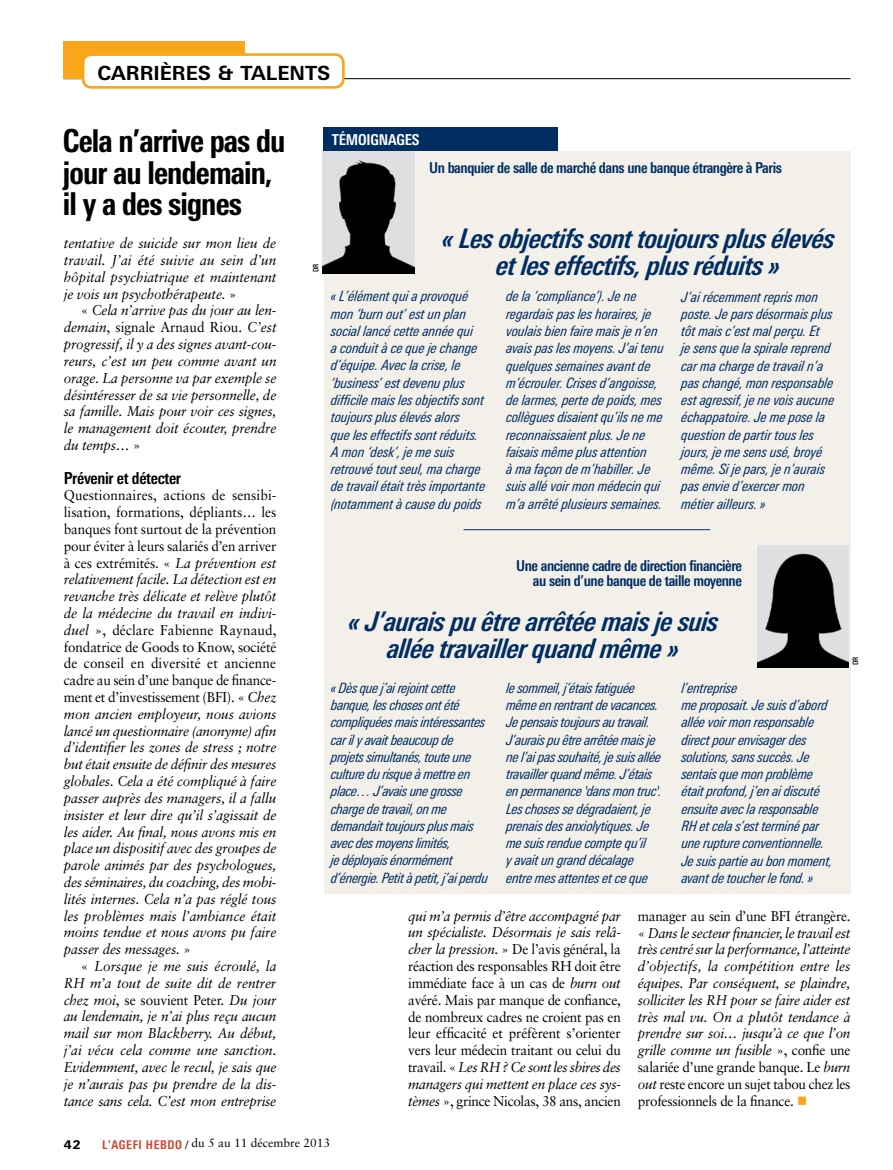
<style>
.page{position:relative;width:893px;height:1170px;background:#fff}
.page>*{position:absolute;margin:0;border:0;box-sizing:border-box;transform-origin:0 0}
.t1{font:800 condensed 31.5px/31.5px "LT Univers";letter-spacing:-.03em;color:#000;scale:.95 1}
.t2{font:italic 700 condensed 27px/27px "LT Univers";letter-spacing:-.02em;color:#002d62;text-align:center}
.t3{font:700 19.5px "LT Univers Basic";color:#000}
.t4{font:700 condensed 16.5px "LT Univers";letter-spacing:-.02em;color:#000}
.t5{font:700 condensed 15px/15px "LT Univers";letter-spacing:-.03em;color:#002d62;text-align:right}
.t6{font:700 condensed 15px "LT Univers";letter-spacing:-.01em;color:#fff}
.t7{font:italic 14.25px/16.8px "Sabon";letter-spacing:-.01em;color:#000;text-align:justify;scale:.95 1}
.t8{font:italic condensed 14.25px/17.2px "LT Univers";letter-spacing:-.02em;color:#002d62}
.t9{font:14.25px/16.8px "Sabon";letter-spacing:-.02em;color:#000;text-align:justify;scale:.95 1}
.t10{font:12px "Sabon";color:#000}
.t11{font:800 12px "LT Univers Basic";color:#000}
.t12{font:500 condensed 7.5px "LT Univers";color:#000}
.s1{font-style:normal}
.s2{font-style:italic}
.s3{color:#faa61a}
.s4{font-family:"LT Univers";font-weight:700;font-stretch:condensed;color:#d03e25}
</style>
<div class="page">
<hr style="left:64px;top:78px;width:786px;height:1px;background:#000">
<div style="left:64px;top:41px;width:181px;height:37px;background:#faa61a"></div>
<div style="left:83px;top:55px;width:260px;height:32px;background:#fff;border-radius:9px"></div>
<div style="left:82px;top:53px;width:263px;height:36px;border:3px solid #faa61a;border-radius:9px"></div>
<div style="left:324px;top:151px;width:526px;height:742px;background:#f3f0ea"></div>
<img style="left:323px;top:151px;width:91px;height:122px">
<img style="left:758px;top:545px;width:91px;height:122px">
<hr style="left:463px;top:529px;width:247px;height:1px;background:#002d62">
<div style="left:323px;top:128px;width:235px;height:23px;background:#002d62"></div>
<h3 class="t3" style="left:97px;top:61px;width:235px">CARRIÈRES &amp; TALENTS</h3>
<h1 class="t1" style="left:63px;top:125px;width:236px">Cela n’arrive pas du jour au lendemain, il y a des signes</h1>
<p class="t7" style="left:64px;top:235px;width:225px">tentative de suicide sur mon lieu de travail. J’ai été suivie au sein d’un hôpital psychiatrique et maintenant je vois un psychothérapeute. <span class="s1">»</span></p>
<p class="t7" style="left:64px;top:302px;width:225px;text-indent:17px"><span class="s1">«</span> Cela n’arrive pas du jour au len&shy;demain<span class="s1">, signale Arnaud Riou.</span> C’est progressif, il y a des signes avant-cou&shy;reurs, c’est un peu comme avant un orage. La personne va par exemple se désintéresser de sa vie personnelle, de sa famille. Mais pour voir ces signes, le management doit écouter, prendre du temps… <span class="s1">»</span></p>
<p class="t4" style="left:64px;top:468px;width:119px">Prévenir et détecter</p>
<p class="t7" style="left:64px;top:487px;width:225px"><span class="s1">Questionnaires, actions de sensibi&shy;lisation, formations, dépliants… les banques font surtout de la prévention pour éviter à leurs salariés d’en arriver à ces extrémités. «</span> La prévention est relativement facile. La détection est en revanche très délicate et relève plutôt de la médecine du travail en indivi&shy;duel <span class="s1">», déclare Fabienne Raynaud, fondatrice de Goods to Know, société de conseil en diversité et ancienne cadre au sein d’une banque de finance&shy;ment et d’investissement (BFI). «</span> Chez mon ancien employeur, nous avions lancé un questionnaire (anonyme) afin d’identifier les zones de stress ; notre but était ensuite de définir des mesures globales. Cela a été compliqué à faire passer auprès des managers, il a fallu insister et leur dire qu’il s’agissait de les aider. Au final, nous avons mis en place un dispositif avec des groupes de parole animés par des psychologues, des séminaires, du coaching, des mobi&shy;lités internes. Cela n’a pas réglé tous les problèmes mais l’ambiance était moins tendue et nous avons pu faire passer des messages. <span class="s1">»</span></p>
<p class="t7" style="left:64px;top:957px;width:225px;text-indent:17px"><span class="s1">«</span> Lorsque je me suis écroulé, la RH m’a tout de suite dit de rentrer chez moi<span class="s1">, se souvient Peter.</span> Du jour au lendemain, je n’ai plus reçu aucun mail sur mon Blackberry. Au début, j’ai vécu cela comme une sanction.<br>Evidemment, avec le recul, je sais que je n’aurais pas pu prendre de la dis&shy;tance sans cela. C’est mon entreprise</p>
<p class="t6" style="left:332px;top:131px;width:88px">témoignages</p>
<p class="t5" style="left:429px;top:160px;width:354px">Un banquier de salle de marché dans une banque étrangère à Paris</p>
<p class="t12" style="left:312px;top:272px;width:10px;rotate:-90deg">DR</p>
<h2 class="t2" style="left:443px;top:225px;width:394px">« Les objectifs sont toujours plus élevés et les effectifs, plus réduits »</h2>
<p class="t8" style="left:331px;top:287px;width:156px">« L’élément qui a provoqué mon ‘burn out’ est un plan social lancé cette année qui<br>a conduit à ce que je change d’équipe. Avec la crise, le ‘business’ est devenu plus difficile mais les objectifs sont toujours plus élevés alors<br>que les effectifs sont réduits.<br>A mon ‘desk’, je me suis retrouvé tout seul, ma charge de travail était très importante (notamment à cause du poids</p>
<p class="t8" style="left:506px;top:288px;width:159px">de la ‘compliance’). Je ne regardais pas les horaires, je voulais bien faire mais je n’en avais pas les moyens. J’ai tenu quelques semaines avant de m’écrouler. Crises d’angoisse, de larmes, perte de poids, mes collègues disaient qu’ils ne me reconnaissaient plus. Je ne faisais même plus attention<br>à ma façon de m’habiller. Je suis allé voir mon médecin qui m’a arrêté plusieurs semaines.</p>
<p class="t8" style="left:682px;top:288px;width:154px">J’ai récemment repris mon poste. Je pars désormais plus tôt mais c’est mal perçu. Et<br>je sens que la spirale reprend car ma charge de travail n’a pas changé, mon responsable est agressif, je ne vois aucune échappatoire. Je me pose la question de partir tous les jours, je me sens usé, broyé même. Si je pars, je n’aurais pas envie d’exercer mon métier ailleurs. »</p>
<p class="t5" style="left:516px;top:558px;width:227px">Une ancienne cadre de direction financière au sein d’une banque de taille moyenne</p>
<h2 class="t2" style="left:349px;top:608px;width:372px">« J’aurais pu être arrêtée mais je suis allée travailler quand même »</h2>
<p class="t8" style="left:331px;top:679px;width:159px">« Dès que j’ai rejoint cette banque, les choses ont été compliquées mais intéressantes car il y avait beaucoup de projets simultanés, toute une culture du risque à mettre en place… J’avais une grosse charge de travail, on me demandait toujours plus mais avec des moyens limités,<br>je déployais énormément d’énergie. Petit à petit, j’ai perdu</p>
<p class="t8" style="left:506px;top:679px;width:157px">le sommeil, j’étais fatiguée même en rentrant de vacances.<br>Je pensais toujours au travail.<br>J’aurais pu être arrêtée mais je ne l’ai pas souhaité, je suis allée travailler quand même. J’étais en permanence 'dans mon truc'.<br>Les choses se dégradaient, je prenais des anxiolytiques. Je me suis rendue compte qu’il<br>y avait un grand décalage entre mes attentes et ce que</p>
<p class="t8" style="left:682px;top:679px;width:152px">l’entreprise<br>me proposait. Je suis d’abord allée voir mon responsable direct pour envisager des solutions, sans succès. Je sentais que mon problème était profond, j’en ai discuté ensuite avec la responsable<br>RH et cela s’est terminé par une rupture conventionnelle.<br>Je suis partie au bon moment, avant de toucher le fond. »</p>
<p class="t12" style="left:851px;top:665px;width:10px;rotate:-90deg">DR</p>
<p class="t9" style="left:408px;top:907px;width:225px"><span class="s2">qui m’a permis d’être accompagné par un spécialiste. Désormais je sais relâ&shy;cher la pression.</span> » De l’avis général, la réaction des responsables RH doit être immédiate face à un cas de <span class="s2">burn out </span>avéré. Mais par manque de confiance, de nombreux cadres ne croient pas en leur efficacité et préfèrent s’orienter vers leur médecin traitant ou celui du travail. « <span class="s2">Les RH ? Ce sont les sbires des managers qui mettent en place ces sys&shy;tèmes</span> », grince Nicolas, 38 ans, ancien</p>
<p class="t7" style="left:638px;top:907px;width:225px"><span class="s1">manager au sein d’une BFI étrangère. «</span> Dans le secteur financier, le travail est très centré sur la performance, l’atteinte d’objectifs, la compétition entre les équipes. Par conséquent, se plaindre, solliciter les RH pour se faire aider est très mal vu. On a plutôt tendance à prendre sur soi… jusqu’à ce que l’on grille comme un fusible <span class="s1">», confie une salariée d’une grande banque. Le</span> burn out <span class="s1">reste encore un sujet tabou chez les professionnels de la finance.</span> <span class="s3">■</span></p>
<p class="t11" style="left:64px;top:1136px;width:18px">42</p>
<p class="t10" style="left:102px;top:1135px;width:229px"><span class="s4">L’agefi hebdo</span> / du 5 au 11 décembre 2013</p>
</div>
